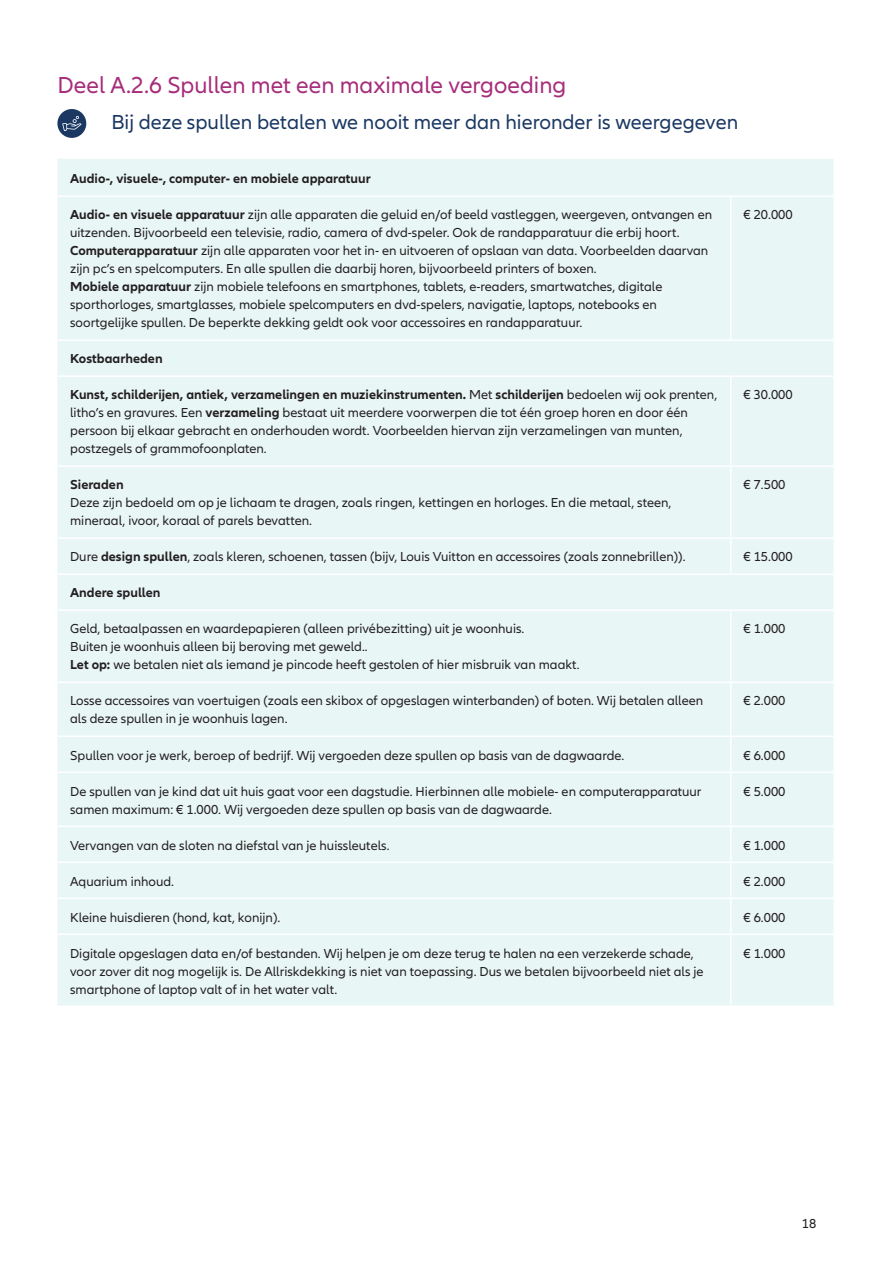
<style>
.page{position:relative;width:893px;height:1263px;background:#fff}
.page>*{position:absolute;margin:0;border:0;box-sizing:border-box;transform-origin:0 0}
.t1{font:24px "Allianz Neo";color:#a62d7b}
.t2{font:21px "Allianz Neo";color:#1a3862}
.Paragraaf{font:13.5px/18px "Allianz Neo";color:#231f20}
.Paragraaf-2{font:700 13.5px "Allianz Neo";color:#231f20}
.s1{font-weight:700}
</style>
<div class="page">
<div style="left:57px;top:109px;width:29px;height:29px;background:#1a3862;border-radius:50%"></div>
<svg style="left:62px;top:116px;width:19px;height:15px"></svg>
<div style="left:57px;top:159px;width:776px;height:846px;background:#e9f6f6"></div>
<hr style="left:57px;top:195px;width:674px;height:2px;background:#fff">
<hr style="left:731px;top:195px;width:104px;height:2px;background:#fff">
<hr style="left:57px;top:375px;width:674px;height:2px;background:#fff">
<hr style="left:731px;top:375px;width:104px;height:2px;background:#fff">
<hr style="left:57px;top:465px;width:674px;height:2px;background:#fff">
<hr style="left:731px;top:465px;width:104px;height:2px;background:#fff">
<hr style="left:57px;top:537px;width:674px;height:2px;background:#fff">
<hr style="left:731px;top:537px;width:104px;height:2px;background:#fff">
<hr style="left:57px;top:609px;width:674px;height:2px;background:#fff">
<hr style="left:731px;top:609px;width:104px;height:2px;background:#fff">
<hr style="left:57px;top:681px;width:674px;height:2px;background:#fff">
<hr style="left:731px;top:681px;width:104px;height:2px;background:#fff">
<hr style="left:57px;top:735px;width:674px;height:2px;background:#fff">
<hr style="left:731px;top:735px;width:104px;height:2px;background:#fff">
<hr style="left:57px;top:771px;width:674px;height:2px;background:#fff">
<hr style="left:731px;top:771px;width:104px;height:2px;background:#fff">
<hr style="left:57px;top:825px;width:674px;height:2px;background:#fff">
<hr style="left:731px;top:825px;width:104px;height:2px;background:#fff">
<hr style="left:57px;top:861px;width:674px;height:2px;background:#fff">
<hr style="left:731px;top:861px;width:104px;height:2px;background:#fff">
<hr style="left:57px;top:897px;width:674px;height:2px;background:#fff">
<hr style="left:731px;top:897px;width:104px;height:2px;background:#fff">
<hr style="left:57px;top:933px;width:674px;height:2px;background:#fff">
<hr style="left:731px;top:933px;width:104px;height:2px;background:#fff">
<hr style="left:57px;top:339px;width:674px;height:2px;background:#fff">
<hr style="left:731px;top:339px;width:104px;height:2px;background:#fff">
<hr style="left:57px;top:573px;width:674px;height:2px;background:#fff">
<hr style="left:731px;top:573px;width:104px;height:2px;background:#fff">
<hr style="left:730px;top:197px;width:1px;height:142px;background:#fff">
<hr style="left:730px;top:377px;width:1px;height:88px;background:#fff">
<hr style="left:730px;top:467px;width:1px;height:70px;background:#fff">
<hr style="left:730px;top:539px;width:1px;height:34px;background:#fff">
<hr style="left:730px;top:611px;width:1px;height:70px;background:#fff">
<hr style="left:730px;top:683px;width:1px;height:52px;background:#fff">
<hr style="left:730px;top:737px;width:1px;height:34px;background:#fff">
<hr style="left:730px;top:773px;width:1px;height:52px;background:#fff">
<hr style="left:730px;top:827px;width:1px;height:34px;background:#fff">
<hr style="left:730px;top:863px;width:1px;height:34px;background:#fff">
<hr style="left:730px;top:899px;width:1px;height:34px;background:#fff">
<hr style="left:730px;top:935px;width:1px;height:70px;background:#fff">
<h2 class="t1" style="left:57px;top:72px;width:510px">Deel A.2.6 Spullen met een maximale vergoeding</h2>
<h3 class="t2" style="left:111px;top:110px;width:628px">Bij deze spullen betalen we nooit meer dan hieronder is weergegeven</h3>
<p class="Paragraaf-2" style="left:70px;top:171px;width:302px">Audio-, visuele-, computer- en mobiele apparatuur</p>
<p class="Paragraaf" style="left:70px;top:206px;width:643px"><span class="s1">Audio- en visuele apparatuur</span> zijn alle apparaten die geluid en/of beeld vastleggen, weergeven, ontvangen en uitzenden. Bijvoorbeeld een televisie, radio, camera of dvd-speler. Ook de randapparatuur die erbij hoort.</p>
<p class="Paragraaf" style="left:70px;top:242px;width:640px"><span class="s1">Computerapparatuur</span> zijn alle apparaten voor het in- en uitvoeren of opslaan van data. Voorbeelden daarvan zijn pc’s en spelcomputers. En alle spullen die daarbij horen, bijvoorbeeld printers of boxen.</p>
<p class="Paragraaf" style="left:70px;top:278px;width:594px"><span class="s1">Mobiele apparatuur</span> zijn mobiele telefoons en smartphones, tablets, e-readers, smartwatches, digitale sporthorloges, smartglasses, mobiele spelcomputers en dvd-spelers, navigatie, laptops, notebooks en soortgelijke spullen. De beperkte dekking geldt ook voor accessoires en randapparatuur.</p>
<p class="Paragraaf" style="left:743px;top:206px;width:51px">€ 20.000</p>
<p class="Paragraaf-2" style="left:70px;top:351px;width:94px">Kostbaarheden</p>
<p class="Paragraaf" style="left:70px;top:386px;width:648px"><span class="s1">Kunst, schilderijen, antiek, verzamelingen en muziekinstrumenten.</span> Met <span class="s1">schilderijen</span> bedoelen wij ook prenten, litho’s en gravures. Een <span class="s1">verzameling</span> bestaat uit meerdere voorwerpen die tot één groep horen en door één persoon bij elkaar gebracht en onderhouden wordt. Voorbeelden hiervan zijn verzamelingen van munten, postzegels of grammofoonplaten.</p>
<p class="Paragraaf" style="left:743px;top:386px;width:51px">€ 30.000</p>
<p class="Paragraaf-2" style="left:70px;top:477px;width:55px">Sieraden</p>
<p class="Paragraaf" style="left:70px;top:494px;width:603px">Deze zijn bedoeld om op je lichaam te dragen, zoals ringen, kettingen en horloges. En die metaal, steen, mineraal, ivoor, koraal of parels bevatten.</p>
<p class="Paragraaf" style="left:743px;top:476px;width:44px">€ 7.500</p>
<p class="Paragraaf" style="left:70px;top:548px;width:617px">Dure <span class="s1">design spullen</span>, zoals kleren, schoenen, tassen (bijv, Louis Vuitton en accessoires (zoals zonnebrillen)).</p>
<p class="Paragraaf" style="left:743px;top:548px;width:51px">€ 15.000</p>
<p class="Paragraaf-2" style="left:70px;top:585px;width:92px">Andere spullen</p>
<p class="Paragraaf" style="left:70px;top:620px;width:456px">Geld, betaalpassen en waardepapieren (alleen privébezitting) uit je woonhuis.</p>
<p class="Paragraaf" style="left:70px;top:638px;width:299px">Buiten je woonhuis alleen bij beroving met geweld..</p>
<p class="Paragraaf" style="left:70px;top:656px;width:511px"><span class="s1">Let op:</span> we betalen niet als iemand je pincode heeft gestolen of hier misbruik van maakt.</p>
<p class="Paragraaf" style="left:743px;top:620px;width:44px">€ 1.000</p>
<p class="Paragraaf" style="left:70px;top:692px;width:635px">Losse accessoires van voertuigen (zoals een skibox of opgeslagen winterbanden) of boten. Wij betalen alleen als deze spullen in je woonhuis lagen.</p>
<p class="Paragraaf" style="left:743px;top:692px;width:44px">€ 2.000</p>
<p class="Paragraaf" style="left:70px;top:746px;width:556px">Spullen voor je werk, beroep of bedrijf. Wij vergoeden deze spullen op basis van de dagwaarde.</p>
<p class="Paragraaf" style="left:743px;top:746px;width:44px">€ 6.000</p>
<p class="Paragraaf" style="left:70px;top:782px;width:633px">De spullen van je kind dat uit huis gaat voor een dagstudie. Hierbinnen alle mobiele- en computerapparatuur samen maximum: € 1.000. Wij vergoeden deze spullen op basis van de dagwaarde.</p>
<p class="Paragraaf" style="left:743px;top:782px;width:44px">€ 5.000</p>
<p class="Paragraaf" style="left:70px;top:836px;width:321px">Vervangen van de sloten na diefstal van je huissleutels.</p>
<p class="Paragraaf" style="left:743px;top:836px;width:44px">€ 1.000</p>
<p class="Paragraaf" style="left:70px;top:872px;width:105px">Aquarium inhoud.</p>
<p class="Paragraaf" style="left:743px;top:872px;width:44px">€ 2.000</p>
<p class="Paragraaf" style="left:70px;top:908px;width:212px">Kleine huisdieren (hond, kat, konijn).</p>
<p class="Paragraaf" style="left:743px;top:908px;width:44px">€ 6.000</p>
<p class="Paragraaf" style="left:70px;top:944px;width:635px">Digitale opgeslagen data en/of bestanden. Wij helpen je om deze terug te halen na een verzekerde schade, voor zover dit nog mogelijk is. De Allriskdekking is niet van toepassing. Dus we betalen bijvoorbeeld niet als je smartphone of laptop valt of in het water valt.</p>
<p class="Paragraaf" style="left:743px;top:944px;width:44px">€ 1.000</p>
<p class="Paragraaf" style="left:802px;top:1214px;width:16px">18</p>
</div>
